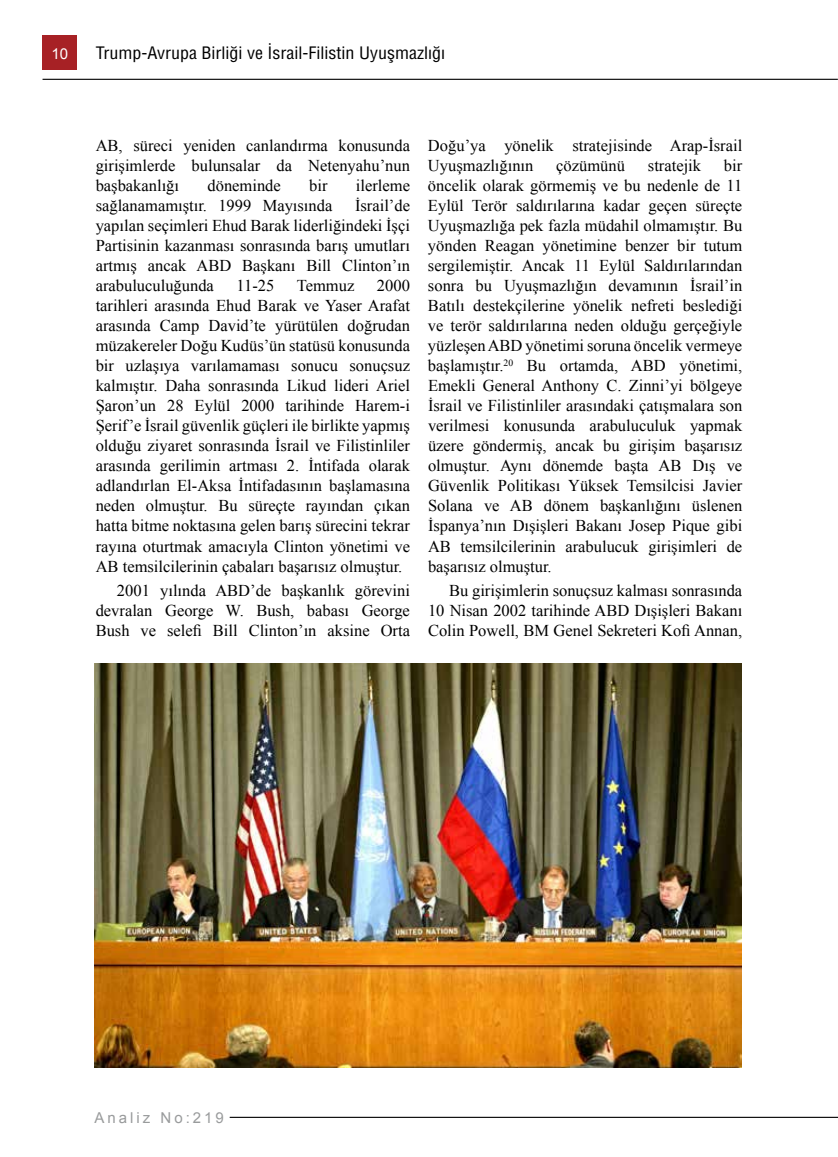
<style>
.page{position:relative;width:838px;height:1157px;background:#fff}
.page>*{position:absolute;margin:0;border:0;box-sizing:border-box;transform-origin:0 0}
.t1{font:condensed 16.8px "Helvetica LT Std";color:#000;scale:1.08 1}
.t2{font:16.5px/20.1px "Times New Roman";color:#000;text-align:justify}
.t3{font:15px "Arial";letter-spacing:.2em;color:#999b9c}
.t4{font:15px "Arial";color:#fff}
</style>
<div class="page">
<div style="left:43px;top:35px;width:34px;height:34px;background:#a72125"></div>
<hr style="left:43px;top:79px;width:795px;height:1px;background:#000">
<hr style="left:230px;top:1116px;width:608px;height:1px;background:#000">
<img style="left:94px;top:663px;width:647px;height:404px">
<p class="t4" style="left:51px;top:44px;width:18px">10</p>
<p class="t1" style="left:96px;top:42px;width:325px">Trump-Avrupa Birliği ve İsrail-Filistin Uyuşmazlığı</p>
<p class="t2" style="left:96px;top:135px;width:316px">AB, süreci yeniden canlandırma konusunda girişimlerde bulunsalar da Netenyahu’nun başbakanlığı</p>
<p class="t2" style="left:207px;top:175px;width:75px">döneminde</p>
<p class="t2" style="left:309px;top:175px;width:20px">bir</p>
<p class="t2" style="left:356px;top:175px;width:56px">ilerleme</p>
<p class="t2" style="left:96px;top:195px;width:238px">sağlanamamıştır. 1999 Mayısında</p>
<p class="t2" style="left:96px;top:195px;width:316px;text-indent:259px">İsrail’de yapılan seçimleri Ehud Barak liderliğindeki İşçi Partisinin kazanması sonrasında barış umutları artmış ancak ABD Başkanı Bill Clinton’ın arabuluculuğunda</p>
<p class="t2" style="left:96px;top:275px;width:316px;text-indent:281px">2000 tarihleri arasında Ehud Barak ve Yaser Arafat arasında Camp David’te yürütülen doğrudan müzakereler Doğu Kudüs’ün statüsü konusunda bir uzlaşıya varılamaması sonucu sonuçsuz kalmıştır. Daha sonrasında Likud lideri Ariel Şaron’un 28 Eylül 2000 tarihinde Harem-i Şerif’e İsrail güvenlik güçleri ile birlikte yapmış olduğu ziyaret sonrasında İsrail ve Filistinliler arasında gerilimin artması 2. İntifada olarak adlandırlan El-Aksa İntifadasının başlamasına neden olmuştur. Bu süreçte rayından çıkan hatta bitme noktasına gelen barış sürecini tekrar rayına oturtmak amacıyla Clinton yönetimi ve AB temsilcilerinin çabaları başarısız olmuştur.</p>
<p class="t2" style="left:96px;top:580px;width:316px;text-indent:21px">2001 yılında ABD’de başkanlık görevini devralan George W. Bush, babası George Bush ve selefi Bill Clinton’ın aksine Orta</p>
<p class="t2" style="left:236px;top:275px;width:39px">11-25</p>
<p class="t2" style="left:297px;top:275px;width:59px">Temmuz</p>
<p class="t2" style="left:428px;top:135px;width:316px">Doğu’ya yönelik stratejisinde Arap-İsrail<br>Uyuşmazlığının</p>
<p class="t2" style="left:556px;top:155px;width:70px">çözümünü</p>
<p class="t2" style="left:648px;top:155px;width:55px">stratejik</p>
<p class="t2" style="left:428px;top:155px;width:316px;text-indent:296px">bir öncelik olarak görmemiş ve bu nedenle de 11<br>Eylül Terör saldırılarına kadar geçen süreçte Uyuşmazlığa pek fazla müdahil olmamıştır. Bu yönden Reagan yönetimine benzer bir tutum sergilemiştir. Ancak 11 Eylül Saldırılarından sonra bu Uyuşmazlığın devamının İsrail’in Batılı destekçilerine yönelik nefreti beslediği ve terör saldırılarına neden olduğu gerçeğiyle yüzleşen ABD yönetimi soruna öncelik vermeye başlamıştır.<sup>20</sup> Bu ortamda, ABD yönetimi, Emekli General Anthony C. Zinni’yi bölgeye İsrail ve Filistinliler arasındaki çatışmalara son verilmesi konusunda arabuluculuk yapmak üzere göndermiş, ancak bu girişim başarısız olmuştur. Aynı dönemde başta AB Dış ve Güvenlik Politikası Yüksek Temsilcisi Javier Solana ve AB dönem başkanlığını üslenen İspanya’nın Dışişleri Bakanı Josep Pique gibi AB temsilcilerinin arabulucuk girişimleri de başarısız olmuştur.</p>
<p class="t2" style="left:428px;top:580px;width:316px;text-indent:21px">Bu girişimlerin sonuçsuz kalması sonrasında 10 Nisan 2002 tarihinde ABD Dışişleri Bakanı Colin Powell, BM Genel Sekreteri Kofi Annan,</p>
<p class="t3" style="left:94px;top:1107px;width:131px">Analiz No:219</p>
</div>
